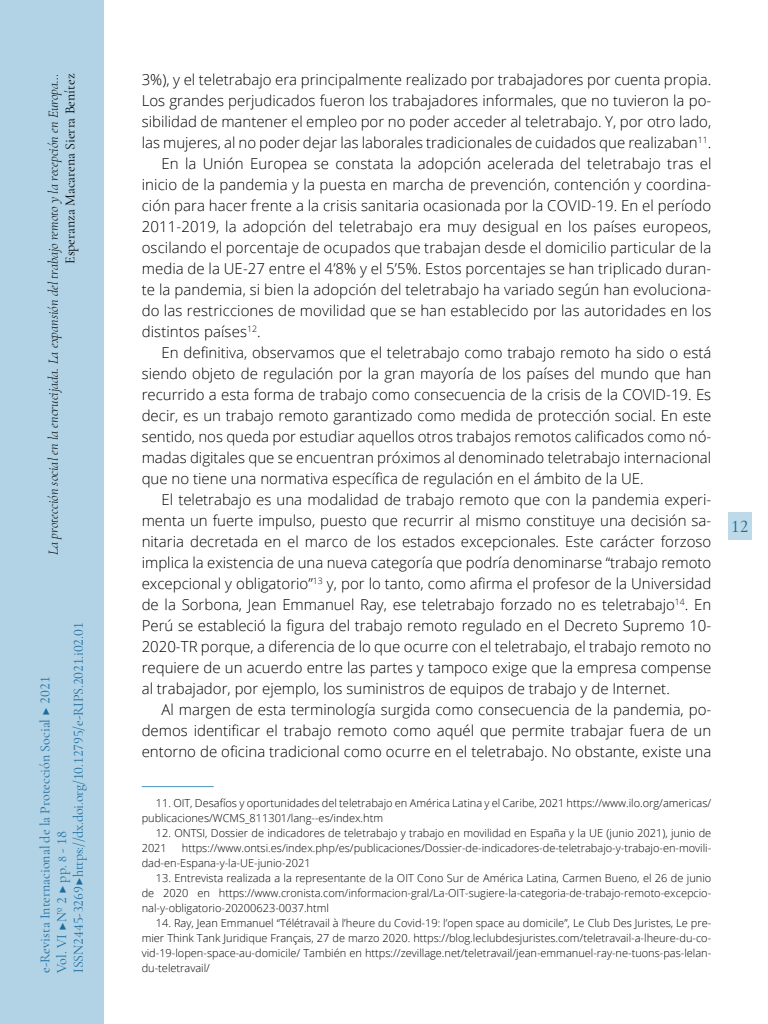
<style>
.page{position:relative;width:768px;height:1024px;background:#fff}
.page>*{position:absolute;margin:0;border:0;box-sizing:border-box;transform-origin:0 0}
.t1{font:500 18px "Cormorant Garamond";color:#1b6b9f}
._00_bsc{font:300 15px/21px "Open Sans";color:#000;text-align:justify}
._00_bsc_Sin{font:300 15px/21px "Open Sans";color:#000;text-align:justify}
.t2{font:14px/16.8px "Cormorant Garamond";letter-spacing:-.005em;color:#1b6b9f}
.t3{font:italic 300 14px "Cormorant Garamond";color:#000}
.t4{font:14px "Cormorant Garamond";color:#000}
.zz_notas{font:300 11px/15px "Open Sans";color:#000}
.s1{font-size:12px}
</style>
<div class="page">
<hr style="left:142px;top:786px;width:72px;height:1px;background:#4b94b9">
<div style="left:0;top:0;width:103px;height:1024px;background:#b1d3e5"></div>
<div style="left:728px;top:512px;width:23px;height:28px;background:#bedae8"></div>
<p class="t3" style="left:45px;top:555px;width:483px;rotate:-90deg">La protección social en la encrucijada. La expansión del trabajo remoto y la recepción en Europa…</p>
<p class="t4" style="left:62px;top:264px;width:192px;rotate:-90deg">Esperanza Macarena Sierra Benítez</p>
<p class="t2" style="left:70px;top:973px;width:352px;rotate:-90deg">ISSN 2445-3269 ▶ https://dx.doi.org/10.12795/e-RIPS.2021.i02.01</p>
<p class="t2" style="left:36px;top:973px;width:298px;rotate:-90deg">e-Revista Internacional de la Protección Social ▶ 2021<br>Vol. VI ▶Nº 2 ▶ pp. <span class="s1">8</span> - 18</p>
<p class="_00_bsc_Sin" style="left:142px;top:69px;width:571px">3%), y el teletrabajo era principalmente realizado por trabajadores por cuenta propia.<br>Los grandes perjudicados fueron los trabajadores informales, que no tuvieron la po&shy;sibilidad de mantener el empleo por no poder acceder al teletrabajo. Y, por otro lado, las mujeres, al no poder dejar las laborales tradicionales de cuidados que realizaban<sup>11</sup>.</p>
<p class="_00_bsc" style="left:142px;top:153px;width:571px;text-indent:20px">En la Unión Europea se constata la adopción acelerada del teletrabajo tras el inicio de la pandemia y la puesta en marcha de prevención, contención y coordina&shy;ción para hacer frente a la crisis sanitaria ocasionada por la COVID-19. En el período 2011-2019, la adopción del teletrabajo era muy desigual en los países europeos, oscilando el porcentaje de ocupados que trabajan desde el domicilio particular de la media de la UE-27 entre el 4’8% y el 5’5%. Estos porcentajes se han triplicado duran&shy;te la pandemia, si bien la adopción del teletrabajo ha variado según han evoluciona&shy;do las restricciones de movilidad que se han establecido por las autoridades en los distintos países<sup>12</sup>.</p>
<p class="_00_bsc" style="left:142px;top:342px;width:571px;text-indent:20px">En definitiva, observamos que el teletrabajo como trabajo remoto ha sido o está siendo objeto de regulación por la gran mayoría de los países del mundo que han recurrido a esta forma de trabajo como consecuencia de la crisis de la COVID-19. Es decir, es un trabajo remoto garantizado como medida de protección social. En este sentido, nos queda por estudiar aquellos otros trabajos remotos calificados como nó&shy;madas digitales que se encuentran próximos al denominado teletrabajo internacional que no tiene una normativa específica de regulación en el ámbito de la UE.</p>
<p class="_00_bsc" style="left:142px;top:489px;width:571px;text-indent:20px">El teletrabajo es una modalidad de trabajo remoto que con la pandemia experi&shy;menta un fuerte impulso, puesto que recurrir al mismo constituye una decisión sa&shy;nitaria decretada en el marco de los estados excepcionales. Este carácter forzoso implica la existencia de una nueva categoría que podría denominarse “trabajo remoto excepcional y obligatorio”<sup>13</sup> y, por lo tanto, como afirma el profesor de la Universidad de la Sorbona, Jean Emmanuel Ray, ese teletrabajo forzado no es teletrabajo<sup>14</sup>. En Perú se estableció la figura del trabajo remoto regulado en el Decreto Supremo 10- 2020-TR porque, a diferencia de lo que ocurre con el teletrabajo, el trabajo remoto no requiere de un acuerdo entre las partes y tampoco exige que la empresa compense al trabajador, por ejemplo, los suministros de equipos de trabajo y de Internet.</p>
<p class="_00_bsc" style="left:142px;top:699px;width:571px;text-indent:20px">Al margen de esta terminología surgida como consecuencia de la pandemia, po&shy;demos identificar el trabajo remoto como aquél que permite trabajar fuera de un entorno de oficina tradicional como ocurre en el teletrabajo. No obstante, existe una</p>
<p class="zz_notas" style="left:142px;top:795px;width:571px;text-indent:14px">11. OIT, Desafíos y oportunidades del teletrabajo en América Latina y el Caribe, 2021 https://www.ilo.org/americas/ publicaciones/WCMS_811301/lang--es/index.htm</p>
<p class="zz_notas" style="left:142px;top:825px;width:571px;text-indent:14px">12. ONTSI, Dossier de indicadores de teletrabajo y trabajo en movilidad en España y la UE (junio 2021), junio de<br>2021</p>
<p class="zz_notas" style="left:142px;top:840px;width:571px;text-indent:40px">https://www.ontsi.es/index.php/es/publicaciones/Dossier-de-indicadores-de-teletrabajo-y-trabajo-en-movili&shy;dad-en-Espana-y-la-UE-junio-2021</p>
<p class="zz_notas" style="left:142px;top:870px;width:571px;text-align:justify;text-indent:14px">13. Entrevista realizada a la representante de la OIT Cono Sur de América Latina, Carmen Bueno, el 26 de junio de 2020 en https://www.cronista.com/informacion-gral/La-OIT-sugiere-la-categoria-de-trabajo-remoto-excepcio&shy;nal-y-obligatorio-20200623-0037.html</p>
<p class="zz_notas" style="left:142px;top:915px;width:571px;text-align:justify;text-indent:14px">14. Ray, Jean Emmanuel “Télétravail à l’heure du Covid-19: l’open space au domicile”, Le Club Des Juristes, Le pre&shy;mier Think Tank Juridique Français, 27 de marzo 2020. https://blog.leclubdesjuristes.com/teletravail-a-lheure-du-co&shy;vid-19-lopen-space-au-domicile/ También en https://zevillage.net/teletravail/jean-emmanuel-ray-ne-tuons-pas-lelan-</p>
<p class="zz_notas" style="left:142px;top:960px;width:70px">du-teletravail/</p>
<p class="t1" style="left:731px;top:515px;width:19px">12</p>
</div>
